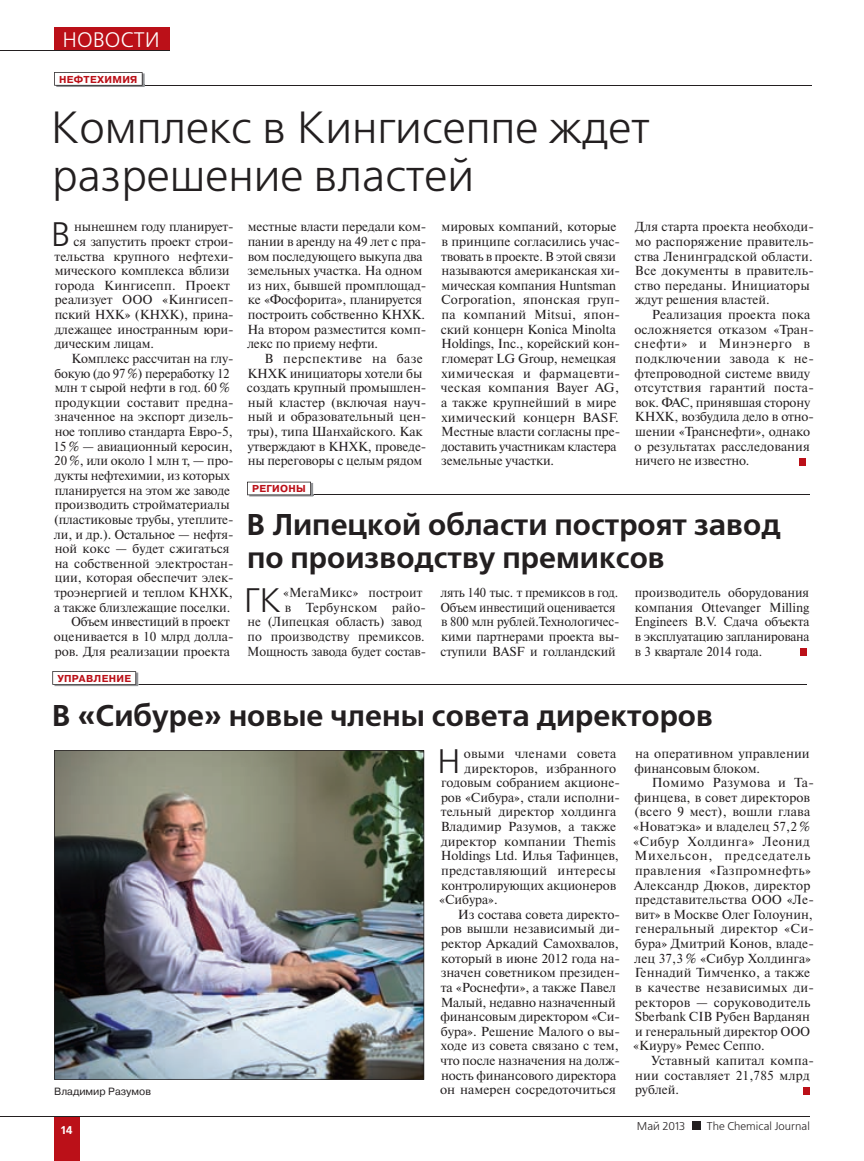
<style>
.page{position:relative;width:864px;height:1161px;background:#fff}
.page>*{position:absolute;margin:0;border:0;box-sizing:border-box;transform-origin:0 0}
.t1{font:45px/48px "Free Set C";color:#231f20}
.t2{font:33.9px "Free Set C";color:#231f20}
.t3{font:700 30px/33px "Free Set C";color:#231f20}
.t4{font:21px "Free Set C";letter-spacing:.005em;color:#fff}
.t5{font:13.05px/14.5px "Newton C";color:#231f20}
.t6{font:13.05px "Newton C";letter-spacing:.02em;color:#231f20}
.t7{font:13.05px "Newton C";letter-spacing:.025em;color:#231f20}
.t8{font:11.25px "Free Set C";color:#231f20}
.t9{font:700 11.25px "Free Set C";color:#fff}
.t10{font:10.5px "Pragmatica C";color:#231f20}
.t11{font:700 10.05px "Pragmatica C";letter-spacing:.03em;color:#bb1018}
</style>
<div class="page">
<hr style="left:142px;top:85px;width:669px;height:1px;background:#231f20">
<img style="left:56px;top:86px;width:89px;height:1px">
<svg style="left:54px;top:72px;width:91px;height:14px"></svg>
<div style="left:802px;top:1087px;width:7px;height:7px;background:#bb1018"></div>
<hr style="left:136px;top:684px;width:670px;height:1px;background:#231f20">
<img style="left:54px;top:685px;width:84px;height:1px">
<svg style="left:52px;top:671px;width:86px;height:14px"></svg>
<div style="left:798px;top:458px;width:7px;height:7px;background:#bb1018"></div>
<hr style="left:311px;top:494px;width:498px;height:1px;background:#231f20">
<img style="left:249px;top:495px;width:64px;height:2px">
<svg style="left:247px;top:482px;width:66px;height:13px"></svg>
<div style="left:799px;top:648px;width:7px;height:7px;background:#bb1018"></div>
<img style="left:54px;top:750px;width:370px;height:330px">
<div style="left:54px;top:1116px;width:26px;height:45px;background:#bb1018"></div>
<hr style="left:0;top:1116px;width:54px;height:1px;background:#231f20">
<hr style="left:54px;top:1116px;width:755px;height:1px;background:#231f20">
<div style="left:691px;top:1121px;width:9px;height:9px;background:#231f20"></div>
<div style="left:54px;top:27px;width:115px;height:24px;background:#bb1018"></div>
<hr style="left:0;top:51px;width:54px;height:1px;background:#231f20">
<hr style="left:54px;top:51px;width:115px;height:1px;background:#231f20">
<h3 class="t4" style="left:63px;top:31px;width:99px">НОВОСТИ</h3>
<p class="t11" style="left:59px;top:76px;width:80px">НЕФТЕХИМИЯ</p>
<h1 class="t1" style="left:51px;top:108px;width:600px">Комплекс в Кингисеппе ждет разрешение властей</h1>
<h2 class="t2" style="left:51px;top:221px;width:21px">В</h2>
<p class="t5" style="left:74px;top:221px;width:161px">нынешнем году планирует-</p>
<p class="t5" style="left:440px;top:221px;width:181px">мировых компаний, которые в принципе согласились учас&shy;твовать в проекте. В этой связи называются американская хи&shy;мическая компания Huntsman<br>Corporation, японская груп&shy;па компаний Mitsui, япон&shy;ский концерн Konica Minolta<br>Holdings, Inc., корейский кон&shy;гломерат LG Group, немецкая химическая и фармацевти&shy;ческая компания Bayer AG, а также крупнейший в мире химический концерн BASF.<br>Местные власти согласны пре&shy;доставить участникам кластера земельные участки.</p>
<p class="t5" style="left:634px;top:221px;width:181px">Для старта проекта необходи&shy;мо распоряжение правитель&shy;ства Ленинград ской области.<br>Все документы в правитель&shy;ство переданы. Инициаторы ждут решения властей.</p>
<p class="t5" style="left:247px;top:221px;width:180px">местные власти передали ком&shy;пании в аренду на 49 лет с пра&shy;вом последующего выкупа два земельных участка. На одном из них, бывшей промплощад&shy;ке «Фосфорита», планируется построить собственно КНХК.<br>На втором разместится комп&shy;лекс по приему нефти.</p>
<p class="t5" style="left:247px;top:352px;width:181px;text-indent:18px">В перспективе на базе<br>КНХК инициаторы хотели бы создать крупный промышлен&shy;ный кластер (включая науч&shy;ный и образовательный цен&shy;тры), типа Шанхайского. Как утверждают в КНХК, проведе&shy;ны переговоры с целым рядом</p>
<p class="t5" style="left:73px;top:235px;width:162px">ся запустить проект строи-</p>
<p class="t5" style="left:54px;top:250px;width:181px">тельства крупного нефтехи-</p>
<p class="t5" style="left:55px;top:264px;width:176px">мического комплекса вблизи</p>
<p class="t5" style="left:55px;top:279px;width:177px">города Кингисепп. Проект</p>
<p class="t5" style="left:55px;top:294px;width:180px">реализует ООО «Кингисеп-</p>
<p class="t5" style="left:55px;top:308px;width:180px">пский НХК» (КНХК), прина-</p>
<p class="t5" style="left:55px;top:323px;width:180px">длежащее иностранным юри-</p>
<p class="t5" style="left:55px;top:338px;width:101px">дическим лицам.</p>
<p class="t5" style="left:71px;top:352px;width:164px">Комплекс рассчитан на глу-</p>
<p class="t5" style="left:54px;top:367px;width:177px">бокую (до 97 %) переработку 12</p>
<p class="t5" style="left:55px;top:381px;width:177px">млн т сырой нефти в год. 60 %</p>
<p class="t5" style="left:55px;top:396px;width:180px">продукции составит предна-</p>
<p class="t5" style="left:54px;top:411px;width:181px">значенное на экспорт дизель-</p>
<p class="t5" style="left:55px;top:425px;width:179px">ное топливо стандарта Евро-5,</p>
<p class="t5" style="left:53px;top:440px;width:181px">15 % — авиационный керосин,</p>
<p class="t5" style="left:54px;top:455px;width:181px">20 %, или около 1 млн т, — про-</p>
<p class="t5" style="left:55px;top:469px;width:176px">дукты нефтехимии, из которых</p>
<p class="t5" style="left:55px;top:484px;width:177px">планируется на этом же заводе</p>
<p class="t5" style="left:55px;top:498px;width:176px">производить стройматериалы</p>
<p class="t5" style="left:54px;top:513px;width:181px">(пластиковые трубы, утеплите-</p>
<p class="t5" style="left:54px;top:528px;width:181px">ли, и др.). Остальное — нефтя-</p>
<p class="t5" style="left:55px;top:542px;width:176px">ной кокс — будет сжигаться</p>
<p class="t5" style="left:55px;top:557px;width:180px">на собственной электростан-</p>
<p class="t5" style="left:55px;top:572px;width:180px">ции, которая обеспечит элек-</p>
<p class="t5" style="left:54px;top:586px;width:180px">троэнергией и теплом КНХК,</p>
<p class="t5" style="left:54px;top:601px;width:177px">а также близлежащие поселки.</p>
<p class="t5" style="left:71px;top:615px;width:160px">Объем инвестиций в проект</p>
<p class="t5" style="left:54px;top:630px;width:181px">оценивается в 10 млрд долла-</p>
<p class="t5" style="left:55px;top:645px;width:177px">ров. Для реализации проекта</p>
<p class="t5" style="left:634px;top:308px;width:181px;text-indent:18px">Реализация проекта пока осложняется отказом «Тран&shy;снефти» и Минэнерго в подключении завода к не&shy;фтепроводной системе ввиду отсутствия гарантий поста&shy;вок. ФАС, принявшая сторону<br>КНХК, возбудила дело в отно&shy;шении «Транснефти», однако о результатах расследования ничего не известно.</p>
<p class="t11" style="left:252px;top:485px;width:55px">РЕГИОНЫ</p>
<h3 class="t3" style="left:247px;top:510px;width:535px">В Липецкой области построят завод по производству премиксов</h3>
<h2 class="t2" style="left:244px;top:586px;width:39px">ГК</h2>
<p class="t5" style="left:283px;top:586px;width:141px">«МегаМикс» построит</p>
<p class="t5" style="left:440px;top:586px;width:181px">лять 140 тыс. т премиксов в год.<br>Объем инвестиций оценивается в 800 млн рублей.Технологичес&shy;кими партнерами проекта вы&shy;ступили BASF и голландский</p>
<p class="t5" style="left:634px;top:586px;width:176px;text-align:justify">производитель оборудования компания Ottevanger Milling Engineers B.V. Сдача объекта в эксплуатацию запланирована в 3 квартале 2014 года.</p>
<p class="t7" style="left:285px;top:602px;width:143px">в Тербунском райо-</p>
<p class="t5" style="left:247px;top:615px;width:176px">не (Липецкая область) завод</p>
<p class="t5" style="left:247px;top:630px;width:178px">по производству премиксов.</p>
<p class="t5" style="left:247px;top:645px;width:180px">Мощность завода будет состав-</p>
<p class="t11" style="left:57px;top:675px;width:75px">УПРАВЛЕНИЕ</p>
<h3 class="t3" style="left:52px;top:701px;width:662px">В «Сибуре» новые члены совета директоров</h3>
<h2 class="t2" style="left:437px;top:747px;width:25px">Н</h2>
<p class="t6" style="left:463px;top:749px;width:154px">овыми членами совета</p>
<p class="t5" style="left:634px;top:747px;width:177px">на оперативном управлении финансовым блоком.</p>
<p class="t5" style="left:633px;top:776px;width:182px;text-indent:19px">Помимо Разумова и Та&shy;финцева, в совет директоров (всего 9 мест), вошли глава «Новатэка» и владелец 57,2 % «Сибур Холдинга» Леонид<br>Михельсон, председатель правления «Газпромнефть»<br>Александр Дюков, директор представительства ООО «Ле&shy;вит» в Москве Олег Голоунин, генеральный директор «Си&shy;бура» Дмитрий Конов, владе&shy;лец 37,3 % «Сибур Холдинга»<br>Геннадий Тимченко, а также в качестве независимых ди&shy;ректоров — соруководитель<br>Sberbank CIB Рубен Варданян и генеральный директор ООО «Киуру» Ремес Сеппо.</p>
<p class="t5" style="left:634px;top:1054px;width:180px;text-indent:16px">Уставный капитал компа&shy;нии составляет 21,785 млрд рублей.</p>
<p class="t5" style="left:464px;top:762px;width:153px">директоров, избранного</p>
<p class="t5" style="left:441px;top:776px;width:180px">годовым собранием акционе-</p>
<p class="t5" style="left:441px;top:791px;width:180px">ров «Сибура», стали исполни-</p>
<p class="t5" style="left:440px;top:806px;width:177px">тельный директор холдинга</p>
<p class="t5" style="left:440px;top:820px;width:177px">Владимир Разумов, а также</p>
<p class="t5" style="left:441px;top:835px;width:176px">директор компании Themis</p>
<p class="t5" style="left:440px;top:849px;width:180px">Holdings Ltd. Илья Тафинцев,</p>
<p class="t6" style="left:441px;top:866px;width:176px">представляющий интересы</p>
<p class="t5" style="left:441px;top:879px;width:176px">контролирующих акционеров</p>
<p class="t5" style="left:439px;top:893px;width:60px">«Сибура».</p>
<p class="t5" style="left:457px;top:908px;width:164px">Из состава совета директо-</p>
<p class="t5" style="left:441px;top:923px;width:180px">ров вышли независимый ди-</p>
<p class="t5" style="left:441px;top:937px;width:179px">ректор Аркадий Самохвалов,</p>
<p class="t5" style="left:441px;top:952px;width:180px">который в июне 2012 года на-</p>
<p class="t5" style="left:440px;top:966px;width:181px">значен советником президен-</p>
<p class="t5" style="left:440px;top:981px;width:176px">та «Роснефти», а также Павел</p>
<p class="t5" style="left:440px;top:996px;width:177px">Малый, недавно назначенный</p>
<p class="t5" style="left:440px;top:1010px;width:181px">финансовым директором «Си-</p>
<p class="t5" style="left:440px;top:1025px;width:181px">бура». Решение Малого о вы-</p>
<p class="t5" style="left:440px;top:1040px;width:180px">ходе из совета связано с тем,</p>
<p class="t5" style="left:440px;top:1054px;width:181px">что после назначения на долж-</p>
<p class="t5" style="left:441px;top:1069px;width:177px">ность финансового директора</p>
<p class="t5" style="left:440px;top:1083px;width:177px">он намерен сосредоточиться</p>
<p class="t10" style="left:54px;top:1087px;width:98px">Владимир Разумов</p>
<p class="t9" style="left:61px;top:1125px;width:13px">14</p>
<p class="t8" style="left:636px;top:1121px;width:50px">Май 2013</p>
<p class="t8" style="left:706px;top:1121px;width:104px">The Chemical Journal</p>
</div>
